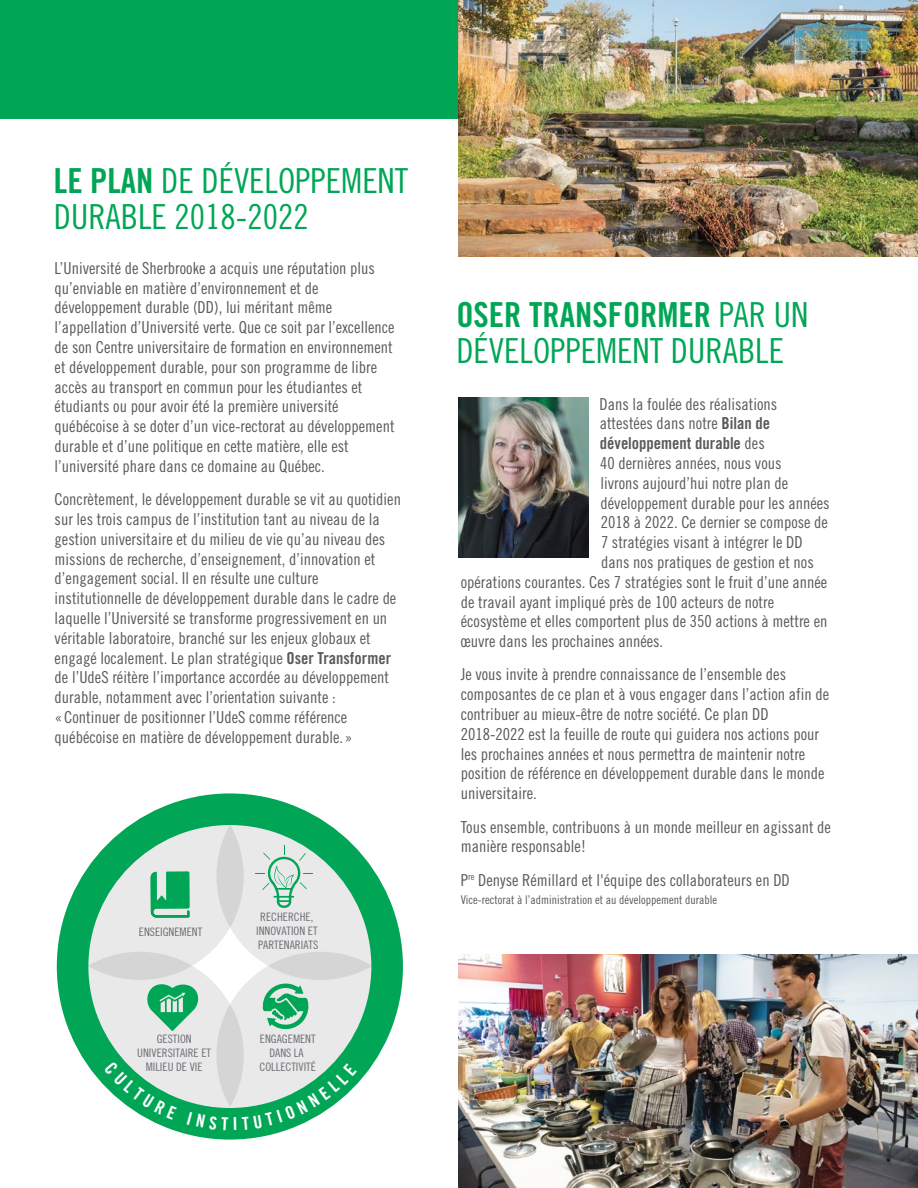
<style>
.page{position:relative;width:918px;height:1188px;background:#fff}
.page>*{position:absolute;margin:0;border:0;box-sizing:border-box;transform-origin:0 0}
.t1{font:34.5px/36px "Trade Gothic Cond Eighteen";color:#00a656}
.t2{font:34.5px "Trade Gothic Bold Cond Twenty";color:#00a656}
.t3{font:16.5px/19.8px "Trade Gothic Cond Eighteen";color:#58595b}
.t4{font:16.5px "Trade Gothic Bold Cond Twenty";color:#58595b}
.t5{font:12px "Trade Gothic Cond Eighteen";color:#58595b}
.t6{font:11.7px/14px "Trade Gothic Cond Eighteen";color:#6d6e75;text-align:center}
.s1{font-family:"Trade Gothic Bold Cond Twenty"}
.s2{font-family:"Trade Gothic Cond Eighteen"}
</style>
<div class="page">
<div style="left:0;top:0;width:913px;height:119px;background:#00a656"></div>
<img style="left:458px;top:0;width:460px;height:257px">
<img style="left:459px;top:954px;width:459px;height:234px">
<img style="left:459px;top:397px;width:129px;height:160px">
<div style="left:57px;top:793px;width:346px;height:347px;border:32px solid #00a656;border-radius:50%"></div>
<svg style="left:73px;top:809px;width:314px;height:321px;background:#a4d6be"></svg>
<h1 class="t1" style="left:54px;top:162px;width:356px"><span class="s1">LE PLAN</span> DE DÉVELOPPEMENT<br>DURABLE 2018-2022</h1>
<p class="t3" style="left:55px;top:258px;width:341px">L’Université de Sherbrooke a acquis une réputation plus qu’enviable en matière d’environnement et de développement durable (DD), lui méritant même l’appellation d’Université verte. Que ce soit par l’excellence de son Centre universitaire de formation en environnement et développement durable, pour son programme de libre accès au transport en commun pour les étudiantes et étudiants ou pour avoir été la première université québécoise à se doter d’un vice-rectorat au développement durable et d’une politique en cette matière, elle est l’université phare dans ce domaine au Québec.</p>
<p class="t3" style="left:55px;top:489px;width:348px">Concrètement, le développement durable se vit au quotidien sur les trois campus de l’institution tant au niveau de la gestion universitaire et du milieu de vie qu’au niveau des missions de recherche, d’enseignement, d’innovation et d’engagement social. Il en résulte une culture institutionnelle de développement durable dans le cadre de laquelle l’Université se transforme progressivement en un véritable laboratoire, branché sur les enjeux globaux et engagé localement. Le plan stratégique <span class="s1">Oser Transformer </span>de l’UdeS réitère l’importance accordée au développement durable, notamment avec l’orientation suivante : «Continuer de positionner l’UdeS comme référence québécoise en matière de développement durable.»</p>
<p class="t6" style="left:139px;top:924px;width:65px">ENSEIGNEMENT</p>
<p class="t6" style="left:256px;top:910px;width:64px">RECHERCHE,<br>INNOVATION ET<br>PARTENARIATS</p>
<p class="t6" style="left:137px;top:1032px;width:75px">GESTION<br>UNIVERSITAIRE ET<br>MILIEU DE VIE</p>
<p class="t6" style="left:260px;top:1032px;width:57px">ENGAGEMENT<br>DANS LA</p>
<p class="t6" style="left:260px;top:1060px;width:58px">COLLECTIVITÉ</p>
<h1 class="t2" style="left:456px;top:294px;width:353px">OSER TRANSFORMER <span class="s2">PAR UN</span></h1>
<h1 class="t1" style="left:456px;top:333px;width:329px">DÉVELOPPEMENT DURABLE</h1>
<p class="t3" style="left:600px;top:394px;width:179px">Dans la foulée des réalisations attestées dans notre <span class="s1">Bilan de</span></p>
<p class="t4" style="left:600px;top:433px;width:166px">développement durable <span class="s2">des</span></p>
<p class="t3" style="left:600px;top:453px;width:183px">40 dernières années, nous vous</p>
<p class="t3" style="left:600px;top:473px;width:189px">livrons aujourd’hui notre plan de</p>
<p class="t3" style="left:601px;top:493px;width:231px">développement durable pour les années</p>
<p class="t3" style="left:601px;top:512px;width:229px">2018 à 2022. Ce dernier se compose de</p>
<p class="t3" style="left:601px;top:532px;width:203px">7 stratégies visant à intégrer le DD</p>
<p class="t3" style="left:601px;top:552px;width:214px">dans nos pratiques de gestion et nos</p>
<p class="t3" style="left:461px;top:572px;width:368px">opérations courantes. Ces 7 stratégies sont le fruit d’une année</p>
<p class="t3" style="left:461px;top:592px;width:315px">de travail ayant impliqué près de 100 acteurs de notre</p>
<p class="t3" style="left:461px;top:611px;width:368px">écosystème et elles comportent plus de 350 actions à mettre en</p>
<p class="t3" style="left:461px;top:631px;width:204px">œuvre dans les prochaines années.</p>
<p class="t3" style="left:461px;top:665px;width:370px">Je vous invite à prendre connaissance de l’ensemble des composantes de ce plan et à vous engager dans l’action afin de contribuer au mieux-être de notre société. Ce plan DD 2018-2022 est la feuille de route qui guidera nos actions pour les prochaines années et nous permettra de maintenir notre position de référence en développement durable dans le monde universitaire.</p>
<p class="t3" style="left:461px;top:817px;width:372px">Tous ensemble, contribuons à un monde meilleur en agissant de manière responsable!</p>
<p class="t3" style="left:461px;top:870px;width:331px">P<sup>re</sup> Denyse Rémillard et l'équipe des collaborateurs en DD</p>
<p class="t5" style="left:461px;top:893px;width:258px">Vice-rectorat à l’administration et au développement durable</p>
</div>
